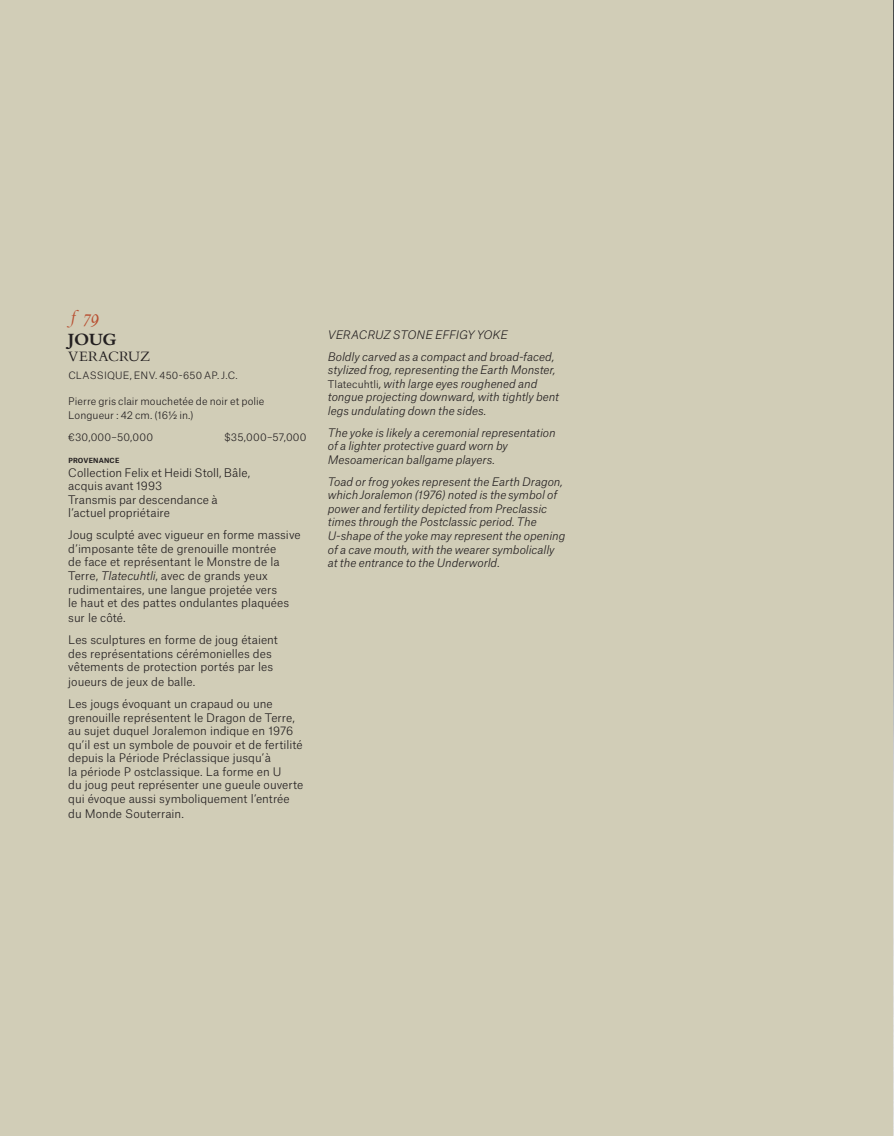
<style>
.page{position:relative;width:894px;height:1136px;background:#fff}
.page>*{position:absolute;margin:0;border:0;box-sizing:border-box;transform-origin:0 0}
.t1{font:19.5px "Christies Bembo Italic Os F";color:#b84f31}
.t2{font:18px "Christies Bembo Bold Os F";color:#231f20}
.t3{font:15px "Christies Bembo Os F";letter-spacing:.01em;color:#231f20}
.t4{font:300 11.4px/13.5px "Atlas Grotesk";color:#231f20}
.t5{font:italic 300 11.25px/13.5px "Atlas Grotesk";letter-spacing:-.005em;color:#231f20}
.t6{font:300 10.2px/13.5px "Atlas Grotesk";letter-spacing:.005em;color:#231f20}
.t7{font:300 10.2px "Atlas Grotesk";letter-spacing:.025em;color:#231f20}
.t8{font:300 9.75px "Atlas Grotesk";letter-spacing:.025em;color:#231f20}
.t9{font:700 6.75px "Atlas Grotesk";letter-spacing:.03em;color:#231f20}
.s1{font-style:italic}
.s2{font-style:normal;font-size:10.2px}
</style>
<div class="page">
<div style="left:0;top:0;width:893px;height:1135px;background:#d1cdb7"></div>
<img style="left:893px;top:1px;width:1px;height:1133px">
<h1 class="t1" style="left:68px;top:304px;width:32px">ƒ 79</h1>
<h2 class="t2" style="left:68px;top:328px;width:50px">JOUG</h2>
<h3 class="t3" style="left:68px;top:347px;width:84px">VERACRUZ</h3>
<p class="t8" style="left:68px;top:371px;width:171px">CLASSIQUE, ENV. 450-650 AP. J.C.</p>
<p class="t6" style="left:68px;top:395px;width:197px">Pierre gris clair mouchetée de noir et polie<br>Longueur : 42 cm. (16½ in.)</p>
<p class="t7" style="left:68px;top:432px;width:86px">€30,000–50,000</p>
<p class="t7" style="left:224px;top:432px;width:84px">$35,000–57,000</p>
<p class="t9" style="left:68px;top:457px;width:53px">PROVENANCE</p>
<p class="t4" style="left:68px;top:466px;width:183px">Collection Felix et Heidi Stoll, Bâle, acquis avant 1993<br>Transmis par descendance à l’actuel propriétaire</p>
<p class="t4" style="left:68px;top:529px;width:234px">Joug sculpté avec vigueur en forme massive d’imposante tête de grenouille montrée<br>de face et représentant le Monstre de la Terre, <span class="s1">Tlatecuhtli</span>, avec de grands yeux rudimentaires, une langue projetée vers<br>le haut et des pattes ondulantes plaquées</p>
<p class="t4" style="left:68px;top:607px;width:211px;line-height:22px">sur le côté.<br>Les sculptures en forme de joug étaient</p>
<p class="t4" style="left:68px;top:647px;width:206px">des représentations cérémonielles des vêtements de protection portés par les</p>
<p class="t4" style="left:68px;top:671px;width:206px;line-height:22px">joueurs de jeux de balle.<br>Les jougs évoquant un crapaud ou une</p>
<p class="t4" style="left:68px;top:711px;width:236px">grenouille représentent le Dragon de Terre, au sujet duquel Joralemon indique en 1976 qu’il est un symbole de pouvoir et de fertilité depuis la Période Préclassique jusqu’à<br>la période P ostclassique. La forme en U<br>du joug peut représenter une gueule ouverte qui évoque aussi symboliquement l’entrée</p>
<p class="t4" style="left:68px;top:807px;width:117px">du Monde Souterrain.</p>
<p class="t5" style="left:328px;top:324px;width:228px;line-height:22px">VERACRUZ STONE EFFIGY YOKE<br>Boldly carved as a compact and broad-faced,</p>
<p class="t5" style="left:328px;top:364px;width:233px">stylized frog, representing the Earth Monster, <span class="s2">Tlatecuhtli</span>, with large eyes roughened and tongue projecting downward, with tightly bent legs undulating down the sides.</p>
<p class="t5" style="left:328px;top:426px;width:229px">The yoke is likely a ceremonial representation of a lighter protective guard worn by<br>Mesoamerican ballgame players.</p>
<p class="t5" style="left:328px;top:475px;width:239px">Toad or frog yokes represent the Earth Dragon, which Joralemon (1976) noted is the symbol of power and fertility depicted from Preclassic times through the Postclassic period. The U-shape of the yoke may represent the opening of a cave mouth, with the wearer symbolically at the entrance to the Underworld.</p>
</div>
